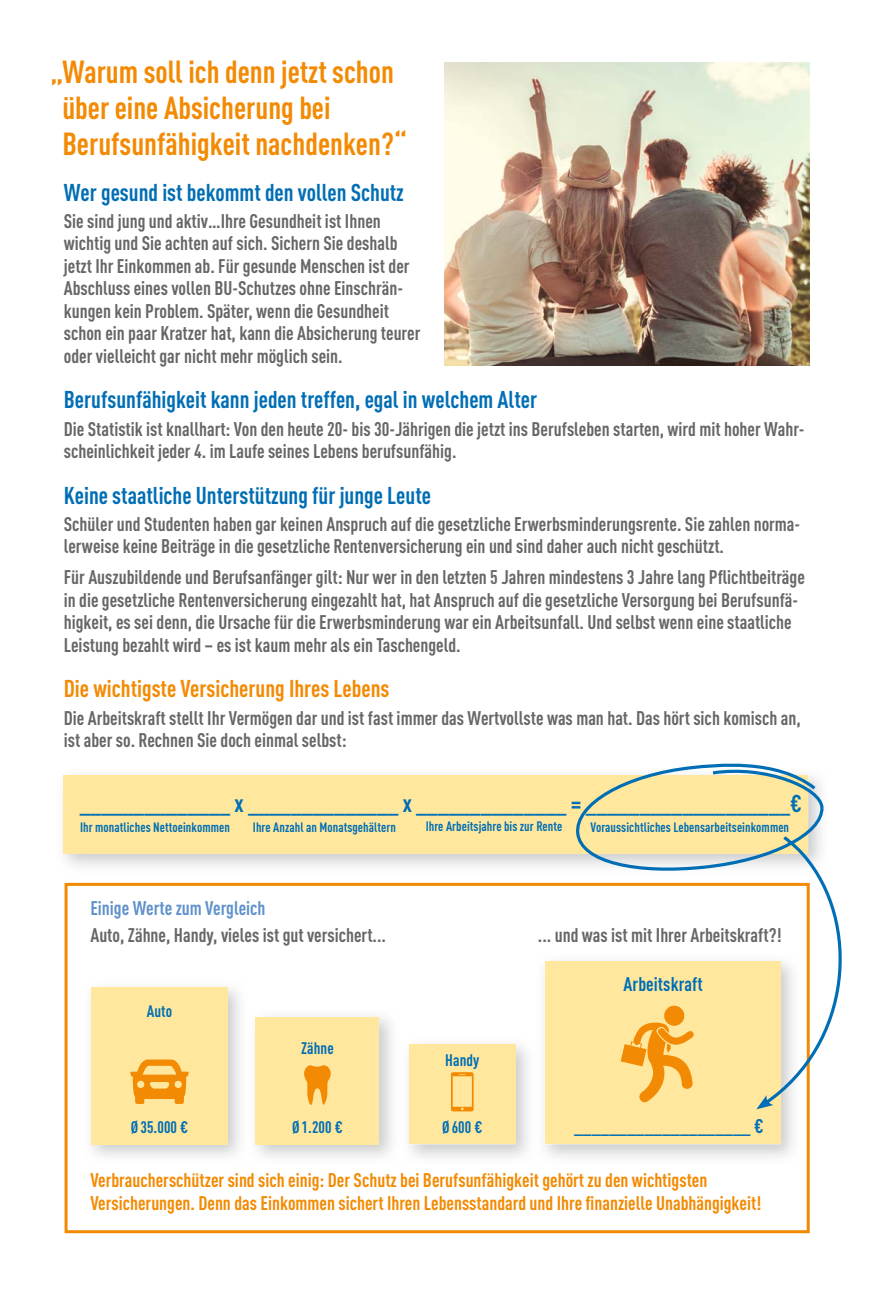
<style>
.page{position:relative;width:872px;height:1297px;background:#fff}
.page>*{position:absolute;margin:0;border:0;box-sizing:border-box;transform-origin:0 0}
.t1{font:700 31.5px/36px "DIN Cond";color:#f38a03}
.t2{font:700 24px "DIN Cond";color:#006eb4}
.t3{font:700 24px "DIN Cond";color:#f38a03}
.t4{font:700 19.5px/22.5px "DIN Cond";color:#676767}
.t5{font:700 19.5px/22.5px "DIN Cond";color:#f38a03}
.t6{font:700 19.5px "DIN Cond";letter-spacing:.005em;color:#006eb4}
.t7{font:700 19.5px "DIN Cond";color:#6092cb}
.t8{font:700 16.5px "DIN Cond";letter-spacing:.005em;color:#006eb4}
.t9{font:700 13.5px "DIN Cond";letter-spacing:.005em;color:#006eb4}
</style>
<div class="page">
<svg style="left:65px;top:883px;width:744px;height:350px"></svg>
<img style="left:444px;top:62px;width:365px;height:303px">
<img style="left:536px;top:953px;width:264px;height:211px">
<div style="left:544px;top:962px;width:236px;height:182px;background:#ffe89e"></div>
<img style="left:83px;top:979px;width:165px;height:185px">
<div style="left:91px;top:987px;width:136px;height:157px;background:#ffe89e"></div>
<svg style="left:130px;top:1059px;width:59px;height:45px"></svg>
<img style="left:248px;top:1008px;width:151px;height:157px">
<div style="left:256px;top:1017px;width:123px;height:127px;background:#ffe89e"></div>
<svg style="left:304px;top:1065px;width:27px;height:40px"></svg>
<img style="left:401px;top:1036px;width:135px;height:128px">
<div style="left:409px;top:1044px;width:106px;height:100px;background:#ffe89e"></div>
<svg style="left:451px;top:1072px;width:22px;height:39px"></svg>
<div style="left:64px;top:776px;width:744px;height:78px;background:#ffe89e"></div>
<svg style="left:574px;top:763px;width:268px;height:346px"></svg>
<h1 class="t1" style="left:62px;top:58px;width:346px;text-indent:-12px">„ Warum soll ich denn jetzt schon über eine Absicherung bei<br>Berufsunfähigkeit nachdenken?“</h1>
<p class="t2" style="left:64px;top:183px;width:341px">Wer gesund ist bekommt den vollen Schutz</p>
<p class="t4" style="left:64px;top:212px;width:358px">Sie sind jung und aktiv…Ihre Gesundheit ist Ihnen wichtig und Sie achten auf sich. Sichern Sie deshalb jetzt Ihr Einkommen ab. Für gesunde Menschen ist der Abschluss eines vollen BU-Schutzes ohne Einschrän&shy;kungen kein Problem. Später, wenn die Gesundheit schon ein paar Kratzer hat, kann die Absicherung teurer oder vielleicht gar nicht mehr möglich sein.</p>
<p class="t2" style="left:64px;top:391px;width:475px">Berufsunfähigkeit kann jeden treffen, egal in welchem Alter</p>
<p class="t4" style="left:64px;top:420px;width:742px">Die Statistik ist knallhart: Von den heute 20- bis 30-Jährigen die jetzt ins Berufsleben starten, wird mit hoher Wahr&shy;scheinlichkeit jeder 4. im Laufe seines Lebens berufsunfähig.</p>
<p class="t2" style="left:64px;top:486px;width:369px">Keine staatliche Unterstützung für junge Leute</p>
<p class="t4" style="left:64px;top:515px;width:738px">Schüler und Studenten haben gar keinen Anspruch auf die gesetzliche Erwerbsminderungsrente. Sie zahlen norma&shy;lerweise keine Beiträge in die gesetzliche Rentenversicherung ein und sind daher auch nicht geschützt.</p>
<p class="t4" style="left:64px;top:568px;width:742px">Für Auszubildende und Berufsanfänger gilt: Nur wer in den letzten 5 Jahren mindestens 3 Jahre lang Pflichtbeiträge in die gesetzliche Rentenversicherung eingezahlt hat, hat Anspruch auf die gesetzliche Versorgung bei Berufsunfä&shy;higkeit, es sei denn, die Ursache für die Erwerbsminderung war ein Arbeitsunfall. Und selbst wenn eine staatliche Leistung bezahlt wird – es ist kaum mehr als ein Taschengeld.</p>
<p class="t3" style="left:64px;top:680px;width:327px">Die wichtigste Versicherung Ihres Lebens</p>
<p class="t4" style="left:64px;top:709px;width:738px">Die Arbeitskraft stellt Ihr Vermögen dar und ist fast immer das Wertvollste was man hat. Das hört sich komisch an, ist aber so. Rechnen Sie doch einmal selbst:</p>
<p class="t2" style="left:80px;top:795px;width:723px">______________ x ______________ x ______________ = ___________________€</p>
<p class="t9" style="left:426px;top:822px;width:138px">Ihre Arbeitsjahre bis zur Rente</p>
<p class="t9" style="left:80px;top:822px;width:151px">Ihr monatliches Nettoeinkommen</p>
<p class="t9" style="left:253px;top:822px;width:145px">Ihre Anzahl an Monatsgehältern</p>
<p class="t9" style="left:590px;top:822px;width:200px">Voraussichtliches Lebensarbeitseinkommen</p>
<p class="t7" style="left:90px;top:901px;width:177px">Einige Werte zum Vergleich</p>
<p class="t4" style="left:90px;top:926px;width:297px">Auto, Zähne, Handy, vieles ist gut versichert...</p>
<p class="t4" style="left:538px;top:926px;width:245px">... und was ist mit Ihrer Arbeitskraft?!</p>
<p class="t8" style="left:147px;top:1005px;width:27px">Auto</p>
<p class="t8" style="left:131px;top:1121px;width:59px">Ø 35.000 €</p>
<p class="t8" style="left:301px;top:1042px;width:34px">Zähne</p>
<p class="t8" style="left:292px;top:1121px;width:52px">Ø 1.200 €</p>
<p class="t8" style="left:445px;top:1054px;width:36px">Handy</p>
<p class="t8" style="left:442px;top:1121px;width:42px">Ø 600 €</p>
<p class="t6" style="left:623px;top:977px;width:81px">Arbeitskraft</p>
<p class="t6" style="left:574px;top:1119px;width:191px">____________________ €</p>
<p class="t5" style="left:90px;top:1171px;width:672px">Verbraucherschützer sind sich einig: Der Schutz bei Berufsunfähigkeit gehört zu den wichtigsten<br>Versicherungen. Denn das Einkommen sichert Ihren Lebensstandard und Ihre finanzielle Unabhängigkeit!</p>
</div>
